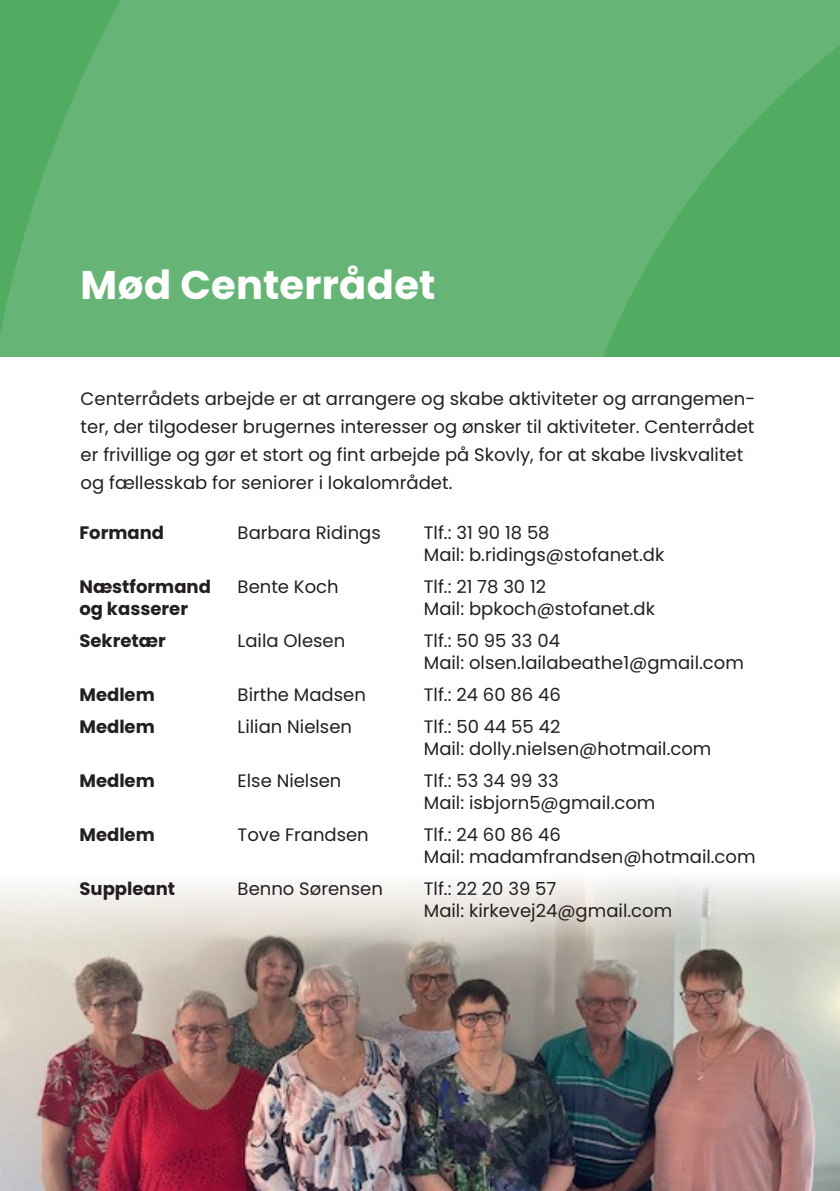
<style>
.page{position:relative;width:840px;height:1191px;background:#fff}
.page>*{position:absolute;margin:0;border:0;box-sizing:border-box;transform-origin:0 0}
.Underoverskrift{font:700 40px "Poppins";letter-spacing:.01em;color:#fff}
.brødtekst{font:18px/28px "Poppins";color:#231f20}
.brødtekst-2{font:700 18px "Poppins";color:#231f20}
</style>
<div class="page">
<svg style="left:0;top:0;width:839px;height:357px;background:#62b371"></svg>
<img style="left:0;top:880px;width:839px;height:311px">
<h2 class="Underoverskrift" style="left:81px;top:262px;width:356px">Mød Centerrådet</h2>
<p class="brødtekst" style="left:81px;top:385px;width:675px">Centerrådets arbejde er at arrangere og skabe aktiviteter og arrangemen&shy;ter, der tilgodeser brugernes interesser og ønsker til aktiviteter. Centerrådet er frivillige og gør et stort og fint arbejde på Skovly, for at skabe livskvalitet og fællesskab for seniorer i lokalområdet.</p>
<p class="brødtekst-2" style="left:79px;top:522px;width:86px">Formand</p>
<p class="brødtekst" style="left:237px;top:519px;width:144px">Barbara Ridings</p>
<p class="brødtekst" style="left:423px;top:519px;width:127px">Tlf.: 31 90 18 58</p>
<p class="brødtekst" style="left:423px;top:541px;width:242px">Mail: b.ridings@stofanet.dk</p>
<p class="brødtekst-2" style="left:79px;top:576px;width:133px">Næstformand</p>
<p class="brødtekst" style="left:237px;top:573px;width:102px">Bente Koch</p>
<p class="brødtekst" style="left:423px;top:573px;width:124px">Tlf.: 21 78 30 12</p>
<p class="brødtekst-2" style="left:79px;top:598px;width:110px">og kasserer</p>
<p class="brødtekst" style="left:423px;top:595px;width:232px">Mail: bpkoch@stofanet.dk</p>
<p class="brødtekst-2" style="left:79px;top:630px;width:88px">Sekretær</p>
<p class="brødtekst" style="left:237px;top:627px;width:109px">Laila Olesen</p>
<p class="brødtekst" style="left:423px;top:627px;width:138px">Tlf.: 50 95 33 04</p>
<p class="brødtekst" style="left:423px;top:649px;width:321px">Mail: olsen.lailabeathe1@gmail.com</p>
<p class="brødtekst-2" style="left:79px;top:684px;width:77px">Medlem</p>
<p class="brødtekst" style="left:237px;top:681px;width:130px">Birthe Madsen</p>
<p class="brødtekst" style="left:423px;top:681px;width:138px">Tlf.: 24 60 86 46</p>
<p class="brødtekst-2" style="left:79px;top:716px;width:77px">Medlem</p>
<p class="brødtekst" style="left:237px;top:713px;width:116px">Lilian Nielsen</p>
<p class="brødtekst" style="left:423px;top:713px;width:138px">Tlf.: 50 44 55 42</p>
<p class="brødtekst" style="left:423px;top:735px;width:289px">Mail: dolly.nielsen@hotmail.com</p>
<p class="brødtekst-2" style="left:79px;top:770px;width:77px">Medlem</p>
<p class="brødtekst" style="left:237px;top:767px;width:105px">Else Nielsen</p>
<p class="brødtekst" style="left:423px;top:767px;width:136px">Tlf.: 53 34 99 33</p>
<p class="brødtekst" style="left:423px;top:789px;width:233px">Mail: isbjorn5@gmail.com</p>
<p class="brødtekst-2" style="left:79px;top:824px;width:77px">Medlem</p>
<p class="brødtekst" style="left:237px;top:821px;width:133px">Tove Frandsen</p>
<p class="brødtekst" style="left:423px;top:821px;width:138px">Tlf.: 24 60 86 46</p>
<p class="brødtekst" style="left:423px;top:843px;width:333px">Mail: madamfrandsen@hotmail.com</p>
<p class="brødtekst-2" style="left:79px;top:878px;width:97px">Suppleant</p>
<p class="brødtekst" style="left:237px;top:875px;width:147px">Benno Sørensen</p>
<p class="brødtekst" style="left:423px;top:875px;width:134px">Tlf.: 22 20 39 57</p>
<p class="brødtekst" style="left:423px;top:897px;width:250px">Mail: kirkevej24@gmail.com</p>
</div>
